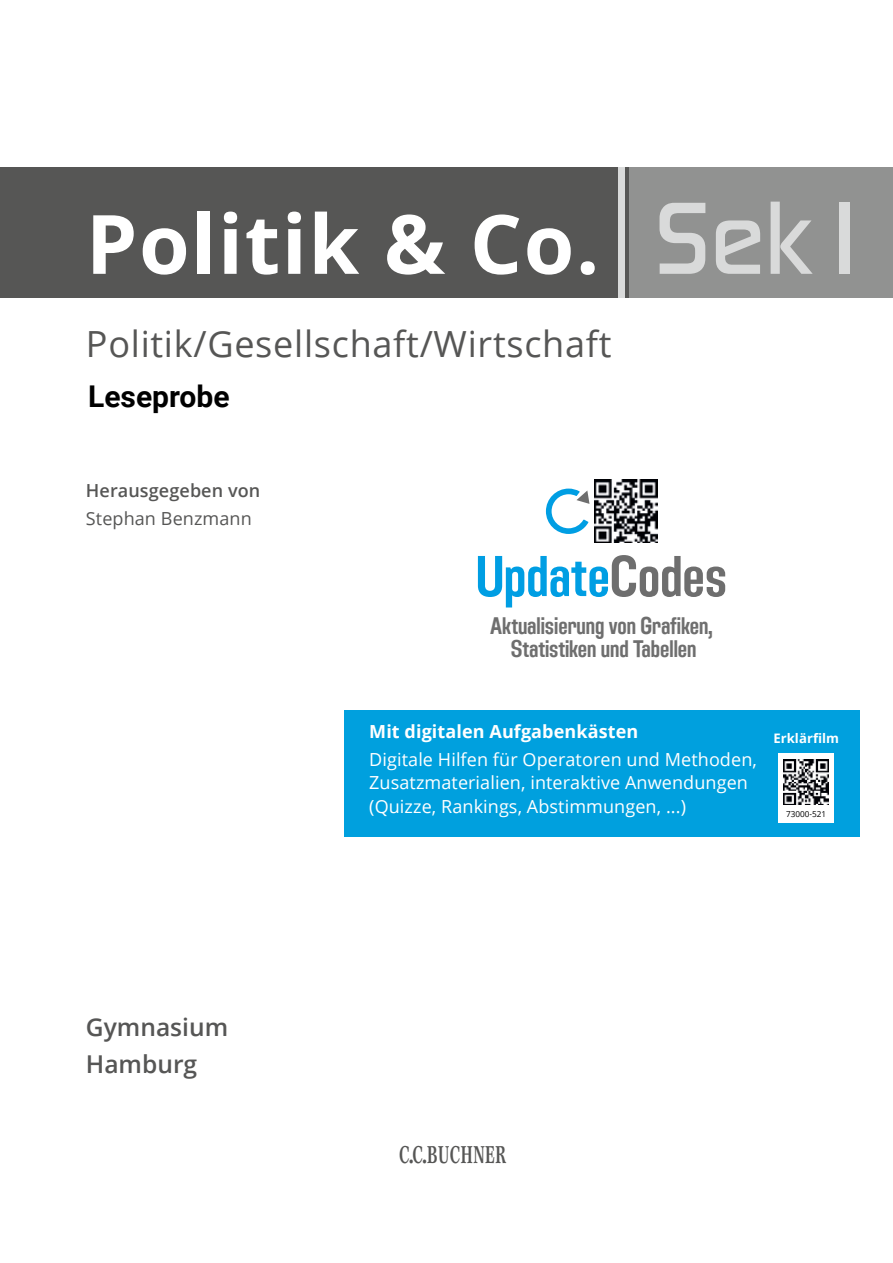
<style>
.page{position:relative;width:893px;height:1263px;background:#fff}
.page>*{position:absolute;margin:0;border:0;box-sizing:border-box;transform-origin:0 0}
.t1{font:500 106.5px "Digital EF";color:#d9dada}
.t2{font:700 81.9px "Open Sans";letter-spacing:.02em;color:#fff}
.t3{font:51.6px "Adirek Sans 700";color:#009ee3}
.t4{font:36px "Open Sans";letter-spacing:.02em;color:#565655}
.t5{font:700 30px "Roboto";color:#000}
.t6{font:600 24.6px "Open Sans";color:#565655}
.t7{font:700 condensed 24.6px "Garth Graphic";color:#565655;scale:.75 1}
.t8{font:21.45px/23px "Adirek Sans 700";color:#6e6e6e;text-align:center}
.t9{font:18px/23.2px "Open Sans";letter-spacing:.005em;color:#fff}
.t10{font:700 18px "Open Sans";letter-spacing:.005em;color:#fff}
.t11{font:600 18px "Open Sans";letter-spacing:.005em;color:#565655}
.t12{font:18px "Open Sans";letter-spacing:.005em;color:#565655}
.t13{font:700 13.05px "Open Sans";letter-spacing:.005em;color:#fff}
.t14{font:8.25px "Open Sans";color:#000}
.s1{color:#6e6e6e}
</style>
<div class="page">
<div style="left:0;top:167px;width:893px;height:130px;background:#565655"></div>
<div style="left:629px;top:167px;width:264px;height:130px;background:#919291"></div>
<div style="left:618px;top:167px;width:7px;height:130px;background:#d9dada"></div>
<img style="left:594px;top:480px;width:63px;height:63px">
<svg style="left:546px;top:489px;width:43px;height:45px"></svg>
<div style="left:344px;top:710px;width:515px;height:127px;background:#00a0de"></div>
<div style="left:778px;top:753px;width:56px;height:70px;background:#fff"></div>
<svg style="left:783px;top:759px;width:46px;height:46px"></svg>
<img style="left:784px;top:759px;width:45px;height:45px">
<h2 class="t2" style="left:86px;top:186px;width:515px">Politik &amp; Co.</h2>
<h3 class="t4" style="left:86px;top:320px;width:527px">Politik/Gesellschaft/Wirtschaft</h3>
<h3 class="t5" style="left:88px;top:375px;width:143px">Leseprobe</h3>
<p class="t11" style="left:86px;top:478px;width:176px">Herausgegeben von</p>
<p class="t12" style="left:86px;top:506px;width:167px">Stephan Benzmann</p>
<h1 class="t1" style="left:655px;top:175px;width:202px">Sek I</h1>
<h3 class="t6" style="left:86px;top:1010px;width:144px">Gymnasium</h3>
<h3 class="t6" style="left:86px;top:1047px;width:113px">Hamburg</h3>
<h3 class="t3" style="left:476px;top:541px;width:253px">Update<span class="s1">Codes</span></h3>
<p class="t8" style="left:490px;top:614px;width:224px">Aktualisierung von Grafiken,<br>Statistiken und Tabellen</p>
<p class="t10" style="left:369px;top:719px;width:270px">Mit digitalen Aufgabenkästen</p>
<p class="t9" style="left:369px;top:747px;width:389px">Digitale Hilfen für Operatoren und Methoden,<br>Zusatzmaterialien, interaktive Anwendungen (Quizze, Rankings, Abstimmungen, ...)</p>
<p class="t13" style="left:773px;top:729px;width:67px">Erklärfilm</p>
<p class="t14" style="left:786px;top:809px;width:42px">73000-521</p>
<h3 class="t7" style="left:399px;top:1140px;width:144px">C.C.BUCHNER</h3>
</div>
